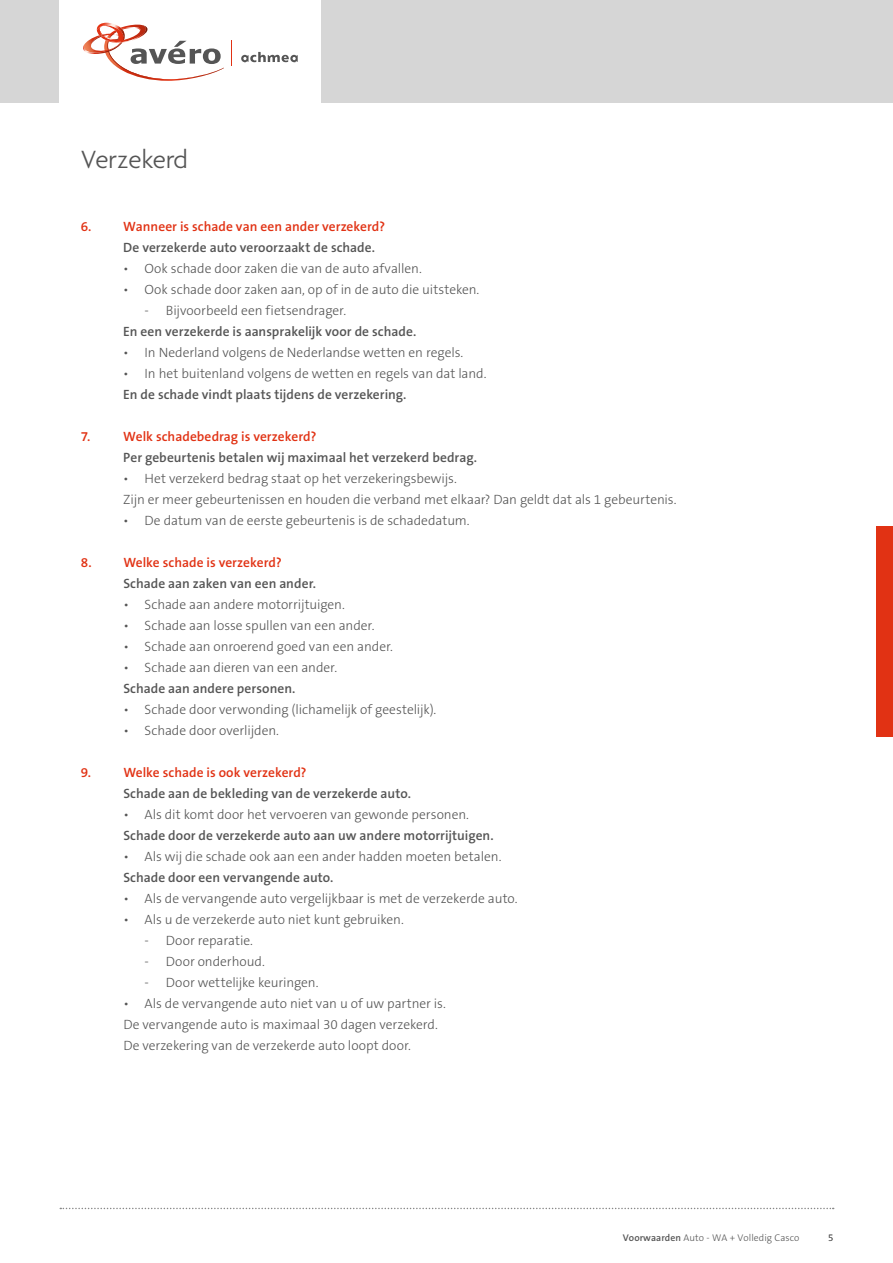
<style>
.page{position:relative;width:893px;height:1263px;background:#fff}
.page>*{position:absolute;margin:0;border:0;box-sizing:border-box;transform-origin:0 0}
.t1{font:300 27px "Agenda";color:#555}
.t2{font:300 13.5px/21px "The Sans B3";letter-spacing:-.005em;color:#555}
.t3{font:600 13.5px "The Sans B6";letter-spacing:.005em;color:#555}
.t4{font:600 13.5px "The Sans B6";color:#e13214}
.t5{font:300 9.75px "The Sans B3";letter-spacing:.005em;color:#555}
.s1{font-family:"The Sans B6";font-weight:600}
</style>
<div class="page">
<div style="left:0;top:0;width:893px;height:103px;background:#d6d6d6"></div>
<div style="left:60px;top:0;width:261px;height:103px;background:#fff"></div>
<svg style="left:241px;top:52px;width:57px;height:10px"></svg>
<svg style="left:83px;top:22px;width:141px;height:59px"></svg>
<svg style="left:231px;top:41px;width:1px;height:25px"></svg>
<svg style="left:60px;top:1208px;width:774px;height:1px"></svg>
<div style="left:876px;top:526px;width:17px;height:211px;background:#e13214"></div>
<h1 class="t1" style="left:81px;top:145px;width:109px">Verzekerd</h1>
<p class="t4" style="left:81px;top:219px;width:306px">6. Wanneer is schade van een ander verzekerd?</p>
<p class="t3" style="left:123px;top:240px;width:253px">De verzekerde auto veroorzaakt de schade.</p>
<p class="t2" style="left:123px;top:259px;width:300px">• Ook schade door zaken die van de auto afvallen.</p>
<p class="t2" style="left:123px;top:280px;width:358px">• Ook schade door zaken aan, op of in de auto die uitsteken.</p>
<p class="t2" style="left:145px;top:301px;width:203px">- Bijvoorbeeld een fietsendrager.</p>
<p class="t3" style="left:123px;top:324px;width:295px">En een verzekerde is aansprakelijk voor de schade.</p>
<p class="t2" style="left:123px;top:343px;width:342px">• In Nederland volgens de Nederlandse wetten en regels.</p>
<p class="t2" style="left:123px;top:364px;width:365px">• In het buitenland volgens de wetten en regels van dat land.</p>
<p class="t3" style="left:123px;top:387px;width:285px">En de schade vindt plaats tijdens de verzekering.</p>
<p class="t4" style="left:81px;top:429px;width:11px">7.</p>
<p class="t4" style="left:123px;top:429px;width:195px">Welk schadebedrag is verzekerd?</p>
<p class="t3" style="left:123px;top:450px;width:355px">Per gebeurtenis betalen wij maximaal het verzekerd bedrag.</p>
<p class="t2" style="left:123px;top:469px;width:555px">• Het verzekerd bedrag staat op het verzekeringsbewijs.<br>Zijn er meer gebeurtenissen en houden die verband met elkaar? Dan geldt dat als 1 gebeurtenis.</p>
<p class="t2" style="left:123px;top:511px;width:348px">• De datum van de eerste gebeurtenis is de schadedatum.</p>
<p class="t4" style="left:81px;top:555px;width:202px">8. Welke schade is verzekerd?</p>
<p class="t3" style="left:123px;top:576px;width:194px">Schade aan zaken van een ander.</p>
<p class="t2" style="left:123px;top:595px;width:223px">• Schade aan andere motorrijtuigen.</p>
<p class="t2" style="left:123px;top:616px;width:253px">• Schade aan losse spullen van een ander.</p>
<p class="t2" style="left:123px;top:637px;width:271px">• Schade aan onroerend goed van een ander.</p>
<p class="t2" style="left:123px;top:658px;width:215px">• Schade aan dieren van een ander.</p>
<p class="t3" style="left:123px;top:681px;width:174px">Schade aan andere personen.</p>
<p class="t2" style="left:123px;top:700px;width:315px">• Schade door verwonding (lichamelijk of geestelijk).</p>
<p class="t2" style="left:123px;top:721px;width:157px">• Schade door overlijden.</p>
<p class="t4" style="left:81px;top:766px;width:227px">9. Welke schade is ook verzekerd?</p>
<p class="t3" style="left:123px;top:787px;width:289px">Schade aan de bekleding van de verzekerde auto.</p>
<p class="t2" style="left:123px;top:805px;width:347px">• Als dit komt door het vervoeren van gewonde personen.</p>
<p class="t3" style="left:123px;top:829px;width:372px">Schade door de verzekerde auto aan uw andere motorrijtuigen.</p>
<p class="t2" style="left:123px;top:847px;width:380px">• Als wij die schade ook aan een ander hadden moeten betalen.</p>
<p class="t3" style="left:123px;top:871px;width:212px">Schade door een vervangende auto.</p>
<p class="t2" style="left:123px;top:889px;width:396px">• Als de vervangende auto vergelijkbaar is met de verzekerde auto.</p>
<p class="t2" style="left:123px;top:910px;width:282px">• Als u de verzekerde auto niet kunt gebruiken.</p>
<p class="t2" style="left:145px;top:931px;width:110px">- Door reparatie.</p>
<p class="t2" style="left:145px;top:952px;width:122px">- Door onderhoud.</p>
<p class="t2" style="left:145px;top:973px;width:175px">- Door wettelijke keuringen.</p>
<p class="t2" style="left:123px;top:994px;width:324px">• Als de vervangende auto niet van u of uw partner is.<br>De vervangende auto is maximaal 30 dagen verzekerd.<br>De verzekering van de verzekerde auto loopt door.</p>
<p class="t5" style="left:623px;top:1233px;width:178px"><span class="s1">Voorwaarden</span> Auto - WA + Volledig Casco</p>
<p class="t5" style="left:828px;top:1233px;width:7px">5</p>
</div>
